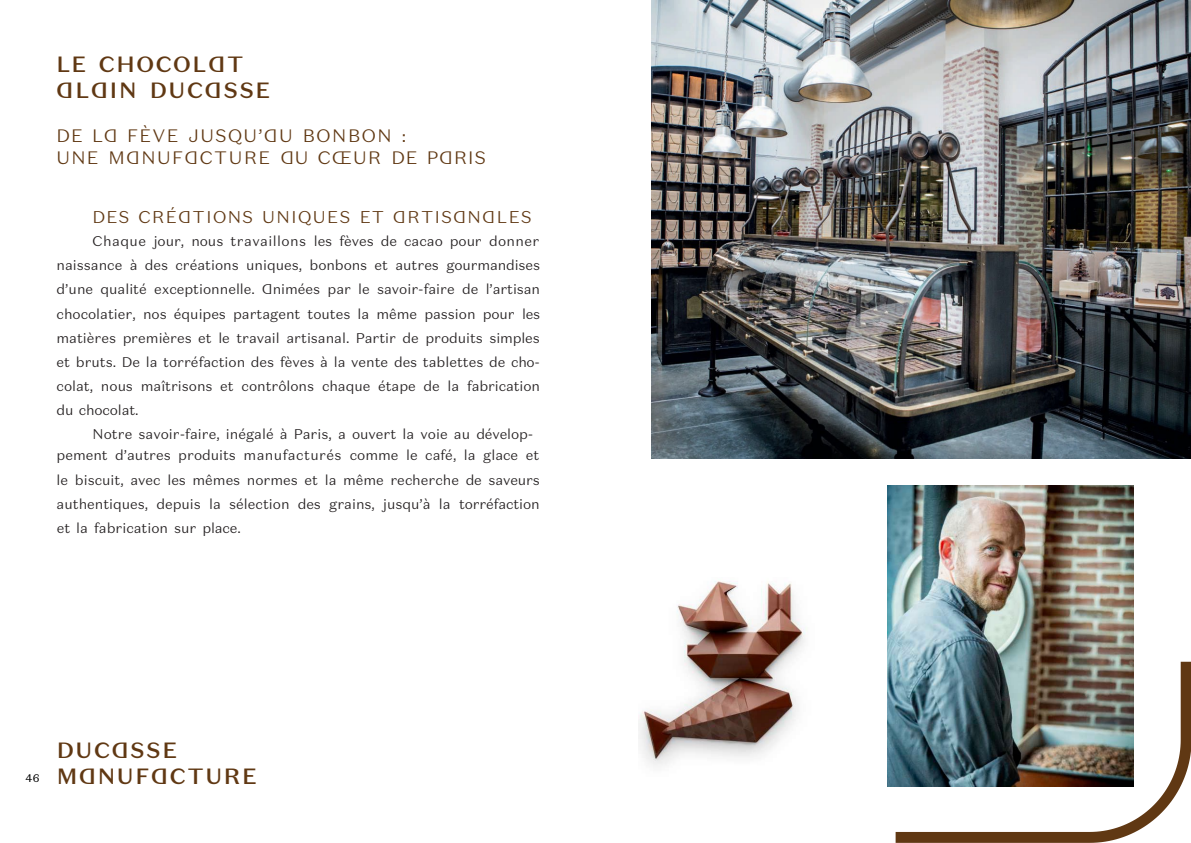
<style>
.page{position:relative;width:1191px;height:843px;background:#fff}
.page>*{position:absolute;margin:0;border:0;box-sizing:border-box;transform-origin:0 0}
.t1{font:500 22px "Domaine Sans Text Ducasse";letter-spacing:.075em;color:#603813}
.t2{font:300 18px "Domaine Sans Text Ducasse";letter-spacing:.08em;color:#603813}
.t3{font:300 17px "Domaine Sans Text Ducasse";letter-spacing:.085em;color:#603813}
.t4{font:300 14px/24px "Domaine Sans Text Ducasse";letter-spacing:-.005em;color:#231f20;text-align:justify}
.t5{font:11px "Domaine Sans Text";color:#000}
</style>
<div class="page">
<img style="left:887px;top:485px;width:247px;height:165px">
<img style="left:652px;top:0;width:539px;height:458px">
<img style="left:639px;top:581px;width:168px;height:185px">
<img style="left:887px;top:650px;width:304px;height:192px">
<p class="t1" style="left:57px;top:50px;width:188px">LE CHOCOLAT</p>
<p class="t1" style="left:57px;top:76px;width:215px">ALAIN DUCASSE</p>
<p class="t2" style="left:57px;top:124px;width:351px">DE LA FÈVE JUSQU’AU BONBON :</p>
<p class="t2" style="left:57px;top:146px;width:431px">UNE MANUFACTURE AU CŒUR DE PARIS</p>
<p class="t3" style="left:93px;top:206px;width:441px">DES CRÉATIONS UNIQUES ET ARTISANALES</p>
<p class="t4" style="left:57px;top:229px;width:485px;text-indent:36px">Chaque jour, nous travaillons les fèves de cacao pour donner naissance à des créations uniques, bonbons et autres gourmandises d’une qualité exceptionnelle. Animées par le savoir-faire de l’artisan chocolatier, nos équipes partagent toutes la même passion pour les matières premières et le travail artisanal. Partir de produits simples et bruts. De la torréfaction des fèves à la vente des tablettes de cho&shy;colat, nous maîtrisons et contrôlons chaque étape de la fabrication du chocolat.</p>
<p class="t4" style="left:93px;top:421px;width:442px">Notre savoir-faire, inégalé à Paris, a ouvert la voie au dévelop-</p>
<p class="t4" style="left:57px;top:443px;width:485px">pement d’autres produits manufacturés comme le café, la glace et le biscuit, avec les mêmes normes et la même recherche de saveurs authentiques, depuis la sélection des grains, jusqu’à la torréfaction et la fabrication sur place.</p>
<p class="t5" style="left:26px;top:770px;width:15px">46</p>
<p class="t1" style="left:57px;top:735px;width:122px">DUCASSE</p>
<p class="t1" style="left:57px;top:761px;width:202px">MANUFACTURE</p>
</div>
